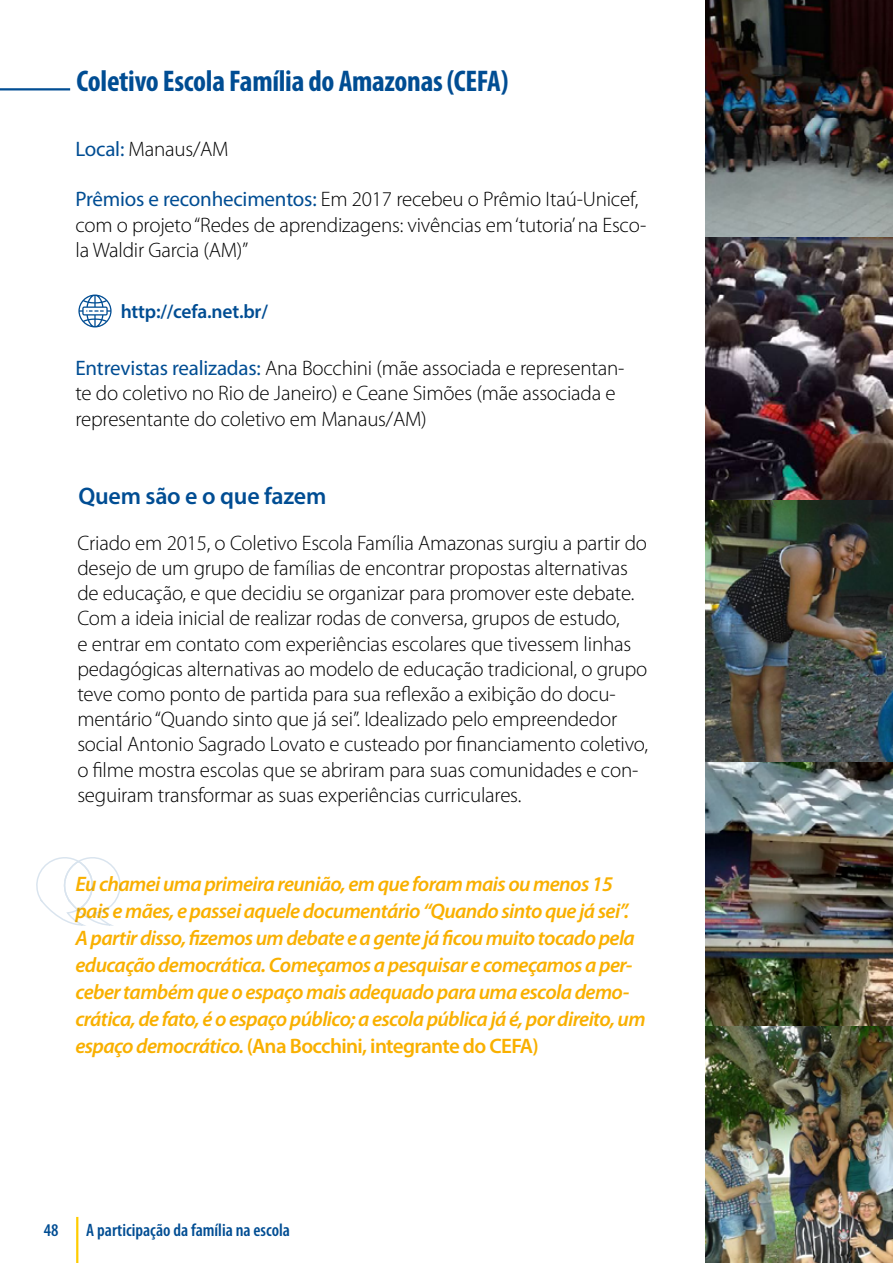
<style>
.page{position:relative;width:893px;height:1263px;background:#fff}
.page>*{position:absolute;margin:0;border:0;box-sizing:border-box;transform-origin:0 0}
.t1{font:700 condensed 30px "Myriad Pro";letter-spacing:-.01em;color:#004d93}
.t2{font:600 24px "Myriad Pro";letter-spacing:-.01em;color:#004d93}
.t3{font:300 21px/25.2px "Myriad Pro";letter-spacing:-.01em;color:#000}
.t4{font:italic 600 21px/27px "Myriad Pro";letter-spacing:-.03em;color:#f9b000}
.t5{font:600 19.5px "Myriad Pro";letter-spacing:-.01em;color:#004d93}
.t6{font:600 condensed 18px "Myriad Pro";color:#004d93}
.s1{font-weight:400;color:#004d93}
.s2{font-style:normal}
</style>
<div class="page">
<hr style="left:76px;top:1217px;width:2px;height:46px;background:#fc0">
<img style="left:706px;top:0;width:187px;height:237px">
<img style="left:706px;top:237px;width:187px;height:263px">
<img style="left:706px;top:500px;width:187px;height:263px">
<img style="left:706px;top:1026px;width:187px;height:237px">
<img style="left:706px;top:763px;width:187px;height:263px">
<hr style="left:0;top:88px;width:70px;height:2px;background:#004d93">
<svg style="left:36px;top:857px;width:85px;height:69px"></svg>
<svg style="left:78px;top:294px;width:34px;height:33px"></svg>
<h1 class="t1" style="left:77px;top:64px;width:433px">Coletivo Escola Família do Amazonas (CEFA)</h1>
<p class="t3" style="left:75px;top:137px;width:155px"><span class="s1">Local:</span> Manaus/AM</p>
<p class="t3" style="left:75px;top:187px;width:572px"><span class="s1">Prêmios e reconhecimentos:</span> Em 2017 recebeu o Prêmio Itaú-Unicef, com o projeto “Redes de aprendizagens: vivências em ‘tutoria’ na Esco&shy;la Waldir Garcia (AM)”</p>
<p class="t5" style="left:121px;top:299px;width:149px">http://cefa.net.br/</p>
<p class="t3" style="left:75px;top:356px;width:550px"><span class="s1">Entrevistas realizadas:</span> Ana Bocchini (mãe associada e representan&shy;te do coletivo no Rio de Janeiro) e Ceane Simões (mãe associada e representante do coletivo em Manaus/AM)</p>
<p class="t2" style="left:78px;top:481px;width:250px">Quem são e o que fazem</p>
<p class="t3" style="left:77px;top:531px;width:572px">Criado em 2015, o Coletivo Escola Família Amazonas surgiu a partir do desejo de um grupo de famílias de encontrar propostas alternativas de educação, e que decidiu se organizar para promover este debate.<br>Com a ideia inicial de realizar rodas de conversa, grupos de estudo,<br>e entrar em contato com experiências escolares que tivessem linhas pedagógicas alternativas ao modelo de educação tradicional, o grupo teve como ponto de partida para sua reflexão a exibição do docu&shy;mentário “Quando sinto que já sei”. Idealizado pelo empreendedor social Antonio Sagrado Lovato e custeado por financiamento coletivo, o filme mostra escolas que se abriram para suas comunidades e con&shy;seguiram transformar as suas experiências curriculares.</p>
<p class="t4" style="left:75px;top:871px;width:572px">Eu chamei uma primeira reunião, em que foram mais ou menos 15 pais e mães, e passei aquele documentário “Quando sinto que já sei”.<br>A partir disso, fizemos um debate e a gente já ficou muito tocado pela educação democrática. Começamos a pesquisar e começamos a per&shy;ceber também que o espaço mais adequado para uma escola demo&shy;crática, de fato, é o espaço público; a escola pública já é, por direito, um espaço democrático. <span class="s2">(Ana Bocchini, integrante do CEFA)</span></p>
<p class="t6" style="left:44px;top:1220px;width:16px">48</p>
<p class="t6" style="left:86px;top:1220px;width:205px">A participação da família na escola</p>
</div>
